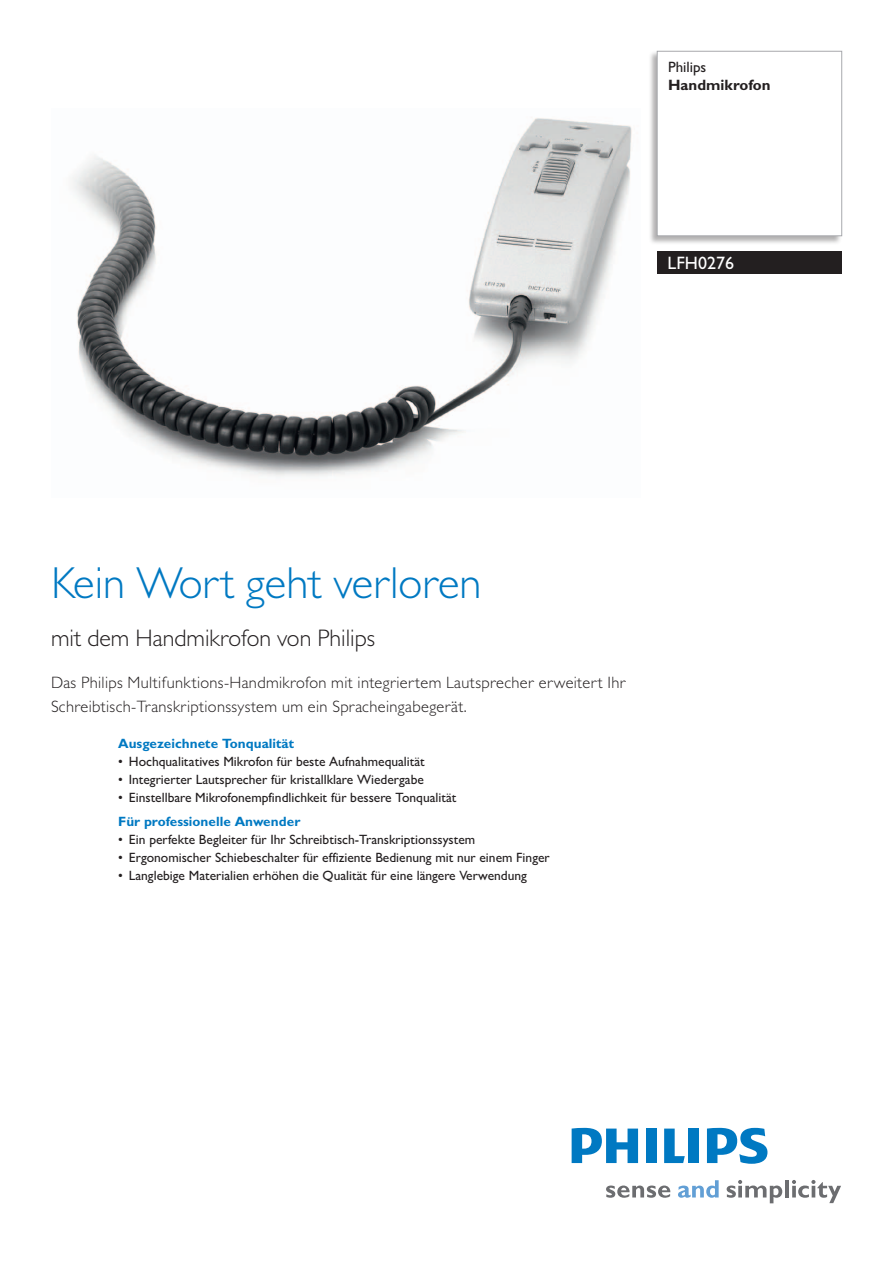
<style>
.page{position:relative;width:893px;height:1263px;background:#fff}
.page>*{position:absolute;margin:0;border:0;box-sizing:border-box;transform-origin:0 0}
.t1{font:300 45px "Gill Sans MT Pro";color:#0079c2}
.t2{font:300 24px "Gill Sans MT Pro";color:#231f20}
.t3{font:500 18px "Gill Sans MT Pro";color:#fff}
.t4{font:300 16.5px/24px "Gill Sans MT Pro";letter-spacing:.02em;color:#231f20}
.t5{font:700 15px "Gill Sans MT Pro";color:#231f20}
.t6{font:500 15px "Gill Sans MT Pro";color:#231f20}
.t7{font:500 13.5px "Gill Sans MT Pro";color:#231f20}
.t8{font:700 13.5px "Gill Sans MT Pro";color:#0079c2}
</style>
<div class="page">
<svg style="left:606px;top:1185px;width:64px;height:13px"></svg>
<svg style="left:727px;top:1180px;width:55px;height:23px"></svg>
<hr style="left:785px;top:1180px;width:4px;height:17px;background:#6c6d70">
<svg style="left:792px;top:1180px;width:49px;height:23px"></svg>
<svg style="left:678px;top:1180px;width:41px;height:18px"></svg>
<svg style="left:664px;top:1128px;width:21px;height:35px"></svg>
<div style="left:646px;top:1128px;width:10px;height:35px;background:#0079c2"></div>
<div style="left:688px;top:1128px;width:11px;height:35px;background:#0079c2"></div>
<svg style="left:707px;top:1128px;width:60px;height:36px"></svg>
<svg style="left:572px;top:1128px;width:66px;height:35px"></svg>
<img style="left:72px;top:118px;width:560px;height:359px">
<div style="left:648px;top:51px;width:194px;height:194px;background:#231f20;opacity:.35"></div>
<div style="left:657px;top:51px;width:185px;height:185px;background:#fff"></div>
<div style="left:657px;top:51px;width:185px;height:185px;border:1px solid #a8a9ad"></div>
<div style="left:657px;top:251px;width:185px;height:23px;background:#231f20"></div>
<p class="t6" style="left:668px;top:58px;width:40px">Philips</p>
<p class="t5" style="left:668px;top:76px;width:104px">Handmikrofon</p>
<h3 class="t3" style="left:668px;top:252px;width:68px">LFH0276</h3>
<h1 class="t1" style="left:51px;top:556px;width:432px">Kein Wort geht verloren</h1>
<h2 class="t2" style="left:51px;top:623px;width:326px">mit dem Handmikrofon von Philips</h2>
<p class="t4" style="left:51px;top:670px;width:577px">Das Philips Multifunktions-Handmikrofon mit integriertem Lautsprecher erweitert Ihr<br>Schreibtisch-Transkriptionssystem um ein Spracheingabegerät.</p>
<p class="t8" style="left:118px;top:735px;width:178px">Ausgezeichnete Tonqualität</p>
<p class="t7" style="left:118px;top:753px;width:308px">• Hochqualitatives Mikrofon für beste Aufnahmequalität</p>
<p class="t7" style="left:118px;top:771px;width:307px">• Integrierter Lautsprecher für kristallklare Wiedergabe</p>
<p class="t7" style="left:118px;top:789px;width:340px">• Einstellbare Mikrofonempfindlichkeit für bessere Tonqualität</p>
<p class="t8" style="left:118px;top:813px;width:184px">Für professionelle Anwender</p>
<p class="t7" style="left:118px;top:831px;width:359px">• Ein perfekte Begleiter für Ihr Schreibtisch-Transkriptionssystem</p>
<p class="t7" style="left:118px;top:849px;width:433px">• Ergonomischer Schiebeschalter für effiziente Bedienung mit nur einem Finger</p>
<p class="t7" style="left:118px;top:867px;width:410px">• Langlebige Materialien erhöhen die Qualität für eine längere Verwendung</p>
</div>
